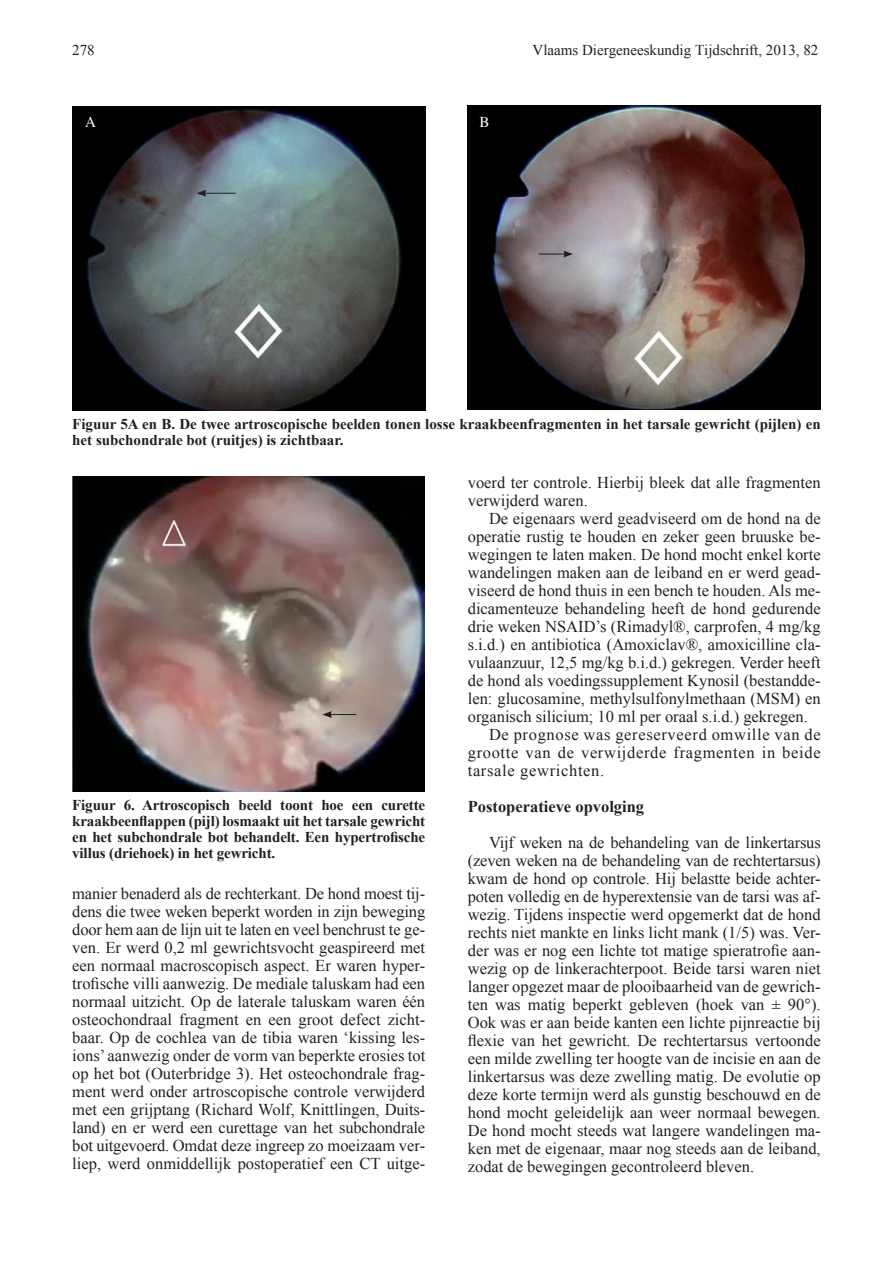
<style>
.page{position:relative;width:893px;height:1263px;background:#fff}
.page>*{position:absolute;margin:0;border:0;box-sizing:border-box;transform-origin:0 0}
.t1{font:16.5px/18px "Times New Roman";color:#231f20;text-align:justify}
.t2{font:700 16.5px "Times New Roman";color:#231f20}
.t3{font:700 15px/16.2px "Times New Roman";color:#231f20}
.t4{font:15px "Times New Roman";color:#231f20}
.tek{font:15px "Times";color:#fff}
</style>
<div class="page">
<img style="left:72px;top:476px;width:352px;height:315px">
<svg style="left:322px;top:711px;width:34px;height:7px"></svg>
<img style="left:468px;top:106px;width:353px;height:304px">
<svg style="left:539px;top:250px;width:34px;height:8px"></svg>
<img style="left:72px;top:106px;width:353px;height:304px">
<hr style="left:204px;top:193px;width:32px;height:1px;background:#231f20">
<svg style="left:197px;top:190px;width:9px;height:7px"></svg>
<p class="t4" style="left:72px;top:40px;width:24px">278</p>
<p class="t4" style="left:533px;top:40px;width:287px">Vlaams Diergeneeskundig Tijdschrift, 2013, 82</p>
<p class="tek" style="left:85px;top:108px;width:12px">A</p>
<p class="tek" style="left:480px;top:108px;width:12px">B</p>
<p class="t3" style="left:72px;top:415px;width:750px">Figuur 5A en B. De twee artroscopische beelden tonen losse kraakbeenfragmenten in het tarsale gewricht (pijlen) en het subchondrale bot (ruitjes) is zichtbaar.</p>
<p class="t3" style="left:72px;top:796px;width:354px;text-align:justify">Figuur 6. Artroscopisch beeld toont hoe een curette kraakbeenflappen (pijl) losmaakt uit het tarsale gewricht en het subchondrale bot behandelt. Een hypertrofische villus (driehoek) in het gewricht.</p>
<p class="t1" style="left:72px;top:884px;width:354px">manier benaderd als de rechterkant. De hond moest tij&shy;dens die twee weken beperkt worden in zijn beweging door hem aan de lijn uit te laten en veel benchrust te ge&shy;ven. Er werd 0,2 ml gewrichtsvocht geaspireerd met een normaal macroscopisch aspect. Er waren hyper&shy;trofische villi aanwezig. De mediale taluskam had een normaal uitzicht. Op de laterale taluskam waren één osteochondraal fragment en een groot defect zicht&shy;baar. Op de cochlea van de tibia waren ‘kissing les&shy;ions’ aanwezig onder de vorm van beperkte erosies tot op het bot (Outerbridge 3). Het osteochondrale frag&shy;ment werd onder artroscopische controle verwijderd met een grijptang (Richard Wolf, Knittlingen, Duits&shy;land) en er werd een curettage van het subchondrale bot uitgevoerd. Omdat deze ingreep zo moeizaam ver&shy;liep, werd onmiddellijk postoperatief een CT uitge-</p>
<p class="t1" style="left:468px;top:473px;width:354px">voerd ter controle. Hierbij bleek dat alle fragmenten verwijderd waren.</p>
<p class="t1" style="left:468px;top:509px;width:354px;text-indent:21px">De eigenaars werd geadviseerd om de hond na de operatie rustig te houden en zeker geen bruuske be&shy;wegingen te laten maken. De hond mocht enkel korte wandelingen maken aan de leiband en er werd gead&shy;viseerd de hond thuis in een bench te houden. Als me&shy;dicamenteuze behandeling heeft de hond gedurende drie weken NSAID’s (Rimadyl®, carprofen, 4 mg/kg s.i.d.) en antibiotica (Amoxiclav®, amoxicilline cla&shy;vulaanzuur, 12,5 mg/kg b.i.d.) gekregen. Verder heeft de hond als voedingssupplement Kynosil (bestandde&shy;len: glucosamine, methylsulfonylmethaan (MSM) en organisch silicium; 10 ml per oraal s.i.d.) gekregen.</p>
<p class="t1" style="left:468px;top:725px;width:354px;text-indent:21px">De prognose was gereserveerd omwille van de grootte van de verwijderde fragmenten in beide tarsale gewrichten.</p>
<p class="t2" style="left:468px;top:795px;width:178px">Postoperatieve opvolging</p>
<p class="t1" style="left:468px;top:833px;width:354px;text-indent:21px">Vijf weken na de behandeling van de linkertarsus (zeven weken na de behandeling van de rechtertarsus) kwam de hond op controle. Hij belastte beide achter&shy;poten volledig en de hyperextensie van de tarsi was af&shy;wezig. Tijdens inspectie werd opgemerkt dat de hond rechts niet mankte en links licht mank (1/5) was. Ver&shy;der was er nog een lichte tot matige spieratrofie aan&shy;wezig op de linkerachterpoot. Beide tarsi waren niet langer opgezet maar de plooibaarheid van de gewrich&shy;ten was matig beperkt gebleven (hoek van ± 90°).<br>Ook was er aan beide kanten een lichte pijnreactie bij flexie van het gewricht. De rechtertarsus vertoonde een milde zwelling ter hoogte van de incisie en aan de linkertarsus was deze zwelling matig. De evolutie op deze korte termijn werd als gunstig beschouwd en de hond mocht geleidelijk aan weer normaal bewegen.<br>De hond mocht steeds wat langere wandelingen ma&shy;ken met de eigenaar, maar nog steeds aan de leiband, zodat de bewegingen gecontroleerd bleven.</p>
</div>
